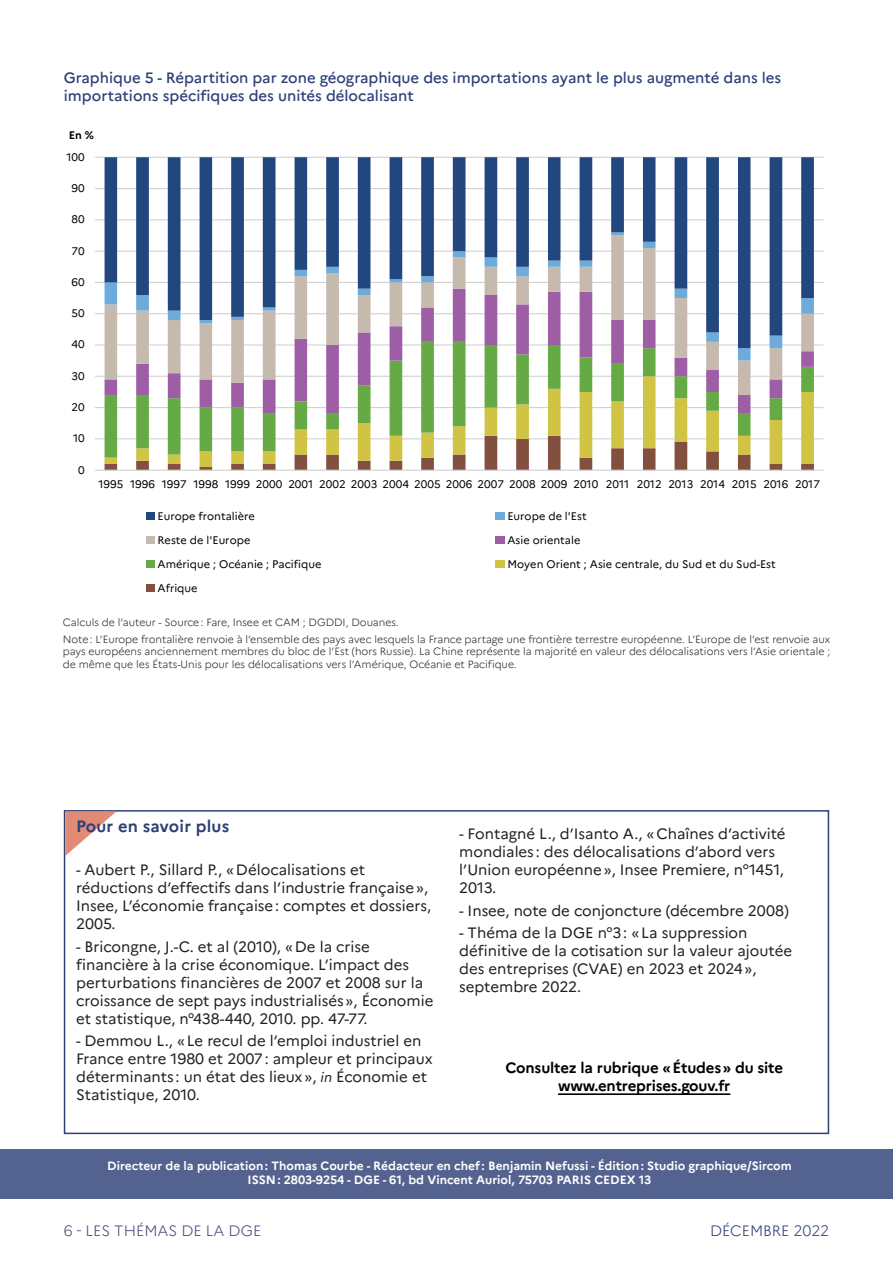
<style>
.page{position:relative;width:893px;height:1263px;background:#fff}
.page>*{position:absolute;margin:0;border:0;box-sizing:border-box;transform-origin:0 0}
.TITRE-ENCADRE-H2{font:700 16.5px "Marianne";letter-spacing:.01em;color:#2f4077}
.Texte-pour-en-savoir{font:15px/18px "Marianne";color:#231f20}
.Titre_tableau{font:500 15px/18px "Marianne";color:#2f4077}
.t1{font:700 15px/18px "Marianne";letter-spacing:-.01em;color:#000;text-align:center}
.t2{font:300 15px "Marianne";color:#484d7a}
.t3{font:300 15px "Marianne";color:#2f4077}
.t4{font:700 12px/14.4px "Marianne";color:#fff;text-align:center}
.t5{font:10.95px "Marianne";color:#000001}
.t6{font:700 10.95px "Marianne";color:#000001}
.sources{font:300 10.5px/12.6px "Marianne";color:#231f20;text-align:justify}
.s1{font-style:italic;font-size:13.5px}
</style>
<div class="page">
<hr style="left:95px;top:157px;width:728px;height:1px;background:#cfd1d0">
<hr style="left:95px;top:188px;width:728px;height:1px;background:#cfd1d0">
<hr style="left:95px;top:219px;width:728px;height:1px;background:#cfd1d0">
<hr style="left:95px;top:251px;width:728px;height:1px;background:#cfd1d0">
<hr style="left:95px;top:282px;width:728px;height:1px;background:#cfd1d0">
<hr style="left:95px;top:313px;width:728px;height:1px;background:#cfd1d0">
<hr style="left:95px;top:344px;width:728px;height:2px;background:#cfd1d0">
<hr style="left:95px;top:376px;width:728px;height:1px;background:#cfd1d0">
<hr style="left:95px;top:407px;width:728px;height:1px;background:#cfd1d0">
<hr style="left:95px;top:438px;width:728px;height:1px;background:#cfd1d0">
<svg style="left:105px;top:467px;width:709px;height:3px"></svg>
<svg style="left:105px;top:458px;width:709px;height:9px"></svg>
<svg style="left:105px;top:414px;width:709px;height:44px"></svg>
<svg style="left:105px;top:395px;width:709px;height:19px"></svg>
<svg style="left:105px;top:361px;width:709px;height:34px"></svg>
<svg style="left:105px;top:348px;width:709px;height:13px"></svg>
<svg style="left:105px;top:157px;width:709px;height:191px"></svg>
<hr style="left:95px;top:470px;width:728px;height:1px;background:#cfd1d0">
<div style="left:146px;top:512px;width:9px;height:7px;background:#21477e"></div>
<div style="left:496px;top:512px;width:9px;height:7px;background:#6eabdd"></div>
<div style="left:146px;top:536px;width:9px;height:7px;background:#c6baaf"></div>
<div style="left:496px;top:536px;width:9px;height:7px;background:#9d5ea6"></div>
<div style="left:146px;top:560px;width:9px;height:8px;background:#66aa45"></div>
<div style="left:496px;top:560px;width:9px;height:8px;background:#d1c344"></div>
<div style="left:146px;top:584px;width:9px;height:8px;background:#83503f"></div>
<div style="left:64px;top:810px;width:765px;height:324px;border:2px solid #2f4077"></div>
<hr style="left:558px;top:1093px;width:172px;height:2px;background:#000">
<svg style="left:65px;top:812px;width:51px;height:44px"></svg>
<div style="left:0;top:1150px;width:893px;height:49px;background:#54628f"></div>
<p class="Titre_tableau" style="left:64px;top:69px;width:719px">Graphique 5 - Répartition par zone géographique des importations ayant le plus augmenté dans les importations spécifiques des unités délocalisant</p>
<p class="t6" style="left:69px;top:128px;width:27px">En %</p>
<p class="t5" style="left:66px;top:150px;width:20px">100</p>
<p class="t5" style="left:72px;top:181px;width:15px">90</p>
<p class="t5" style="left:72px;top:213px;width:15px">80</p>
<p class="t5" style="left:72px;top:244px;width:15px">70</p>
<p class="t5" style="left:72px;top:275px;width:15px">60</p>
<p class="t5" style="left:72px;top:307px;width:15px">50</p>
<p class="t5" style="left:72px;top:338px;width:15px">40</p>
<p class="t5" style="left:72px;top:369px;width:15px">30</p>
<p class="t5" style="left:72px;top:400px;width:15px">20</p>
<p class="t5" style="left:73px;top:432px;width:13px">10</p>
<p class="t5" style="left:78px;top:463px;width:8px">0</p>
<p class="t5" style="left:98px;top:477px;width:723px">1995 1996 1997 1998 1999 2000 2001 2002 2003 2004 2005 2006 2007 2008 2009 2010 2011 2012 2013 2014 2015 2016 2017</p>
<p class="t5" style="left:158px;top:509px;width:99px">Europe frontalière</p>
<p class="t5" style="left:507px;top:509px;width:81px">Europe de l'Est</p>
<p class="t5" style="left:158px;top:533px;width:94px">Reste de l'Europe</p>
<p class="t5" style="left:507px;top:533px;width:75px">Asie orientale</p>
<p class="t5" style="left:158px;top:557px;width:165px">Amérique ; Océanie ; Pacifique</p>
<p class="t5" style="left:507px;top:557px;width:270px">Moyen Orient ; Asie centrale, du Sud et du Sud-Est</p>
<p class="t5" style="left:158px;top:582px;width:41px">Afrique</p>
<p class="sources" style="left:63px;top:616px;width:337px">Calculs de l’auteur - Source: Fare, Insee et CAM ; DGDDI, Douanes.</p>
<p class="sources" style="left:63px;top:633px;width:769px">Note: L’Europe frontalière renvoie à l’ensemble des pays avec lesquels la France partage une frontière terrestre européenne. L’Europe de l’est renvoie aux pays européens anciennement membres du bloc de l’Est (hors Russie). La Chine représente la majorité en valeur des délocalisations vers l’Asie orientale ; de même que les États-Unis pour les délocalisations vers l’Amérique, Océanie et Pacifique.</p>
<h2 class="TITRE-ENCADRE-H2" style="left:76px;top:816px;width:155px">Pour en savoir plus</h2>
<p class="Texte-pour-en-savoir" style="left:76px;top:861px;width:356px">- Aubert P., Sillard P., «Délocalisations et réductions d’effectifs dans l’industrie française», Insee, L’économie française: comptes et dossiers, 2005.</p>
<p class="Texte-pour-en-savoir" style="left:76px;top:937px;width:359px">- Bricongne, J.-C. et al (2010), «De la crise financière à la crise économique. L’impact des perturbations financières de 2007 et 2008 sur la croissance de sept pays industrialisés», Économie et statistique, n°438-440, 2010. pp. 47-77.</p>
<p class="Texte-pour-en-savoir" style="left:76px;top:1031px;width:358px">- Demmou L., «Le recul de l’emploi industriel en France entre 1980 et 2007: ampleur et principaux déterminants : un état des lieux», <span class="s1">in</span> Économie et Statistique, 2010.</p>
<p class="Texte-pour-en-savoir" style="left:459px;top:825px;width:328px">- Fontagné L., d’Isanto A., «Chaînes d’activité mondiales : des délocalisations d’abord vers l’Union européenne», Insee Premiere, n°1451, 2013.</p>
<p class="Texte-pour-en-savoir" style="left:459px;top:901px;width:331px">- Insee, note de conjoncture (décembre 2008)</p>
<p class="Texte-pour-en-savoir" style="left:459px;top:923px;width:334px">- Théma de la DGE n°3: «La suppression définitive de la cotisation sur la valeur ajoutée des entreprises (CVAE) en 2023 et 2024», septembre 2022.</p>
<p class="t1" style="left:505px;top:1059px;width:279px">Consultez la rubrique «Études» du site www.entreprises.gouv.fr</p>
<p class="t4" style="left:107px;top:1158px;width:686px">Directeur de la publication: Thomas Courbe - Rédacteur en chef : Benjamin Nefussi - Édition: Studio graphique/Sircom<br>ISSN: 2803-9254 - DGE - 61, bd Vincent Auriol, 75703 PARIS CEDEX 13</p>
<p class="t2" style="left:64px;top:1222px;width:199px">6 - LES THÉMAS DE LA DGE</p>
<p class="t3" style="left:710px;top:1222px;width:120px">DÉCEMBRE 2022</p>
</div>
